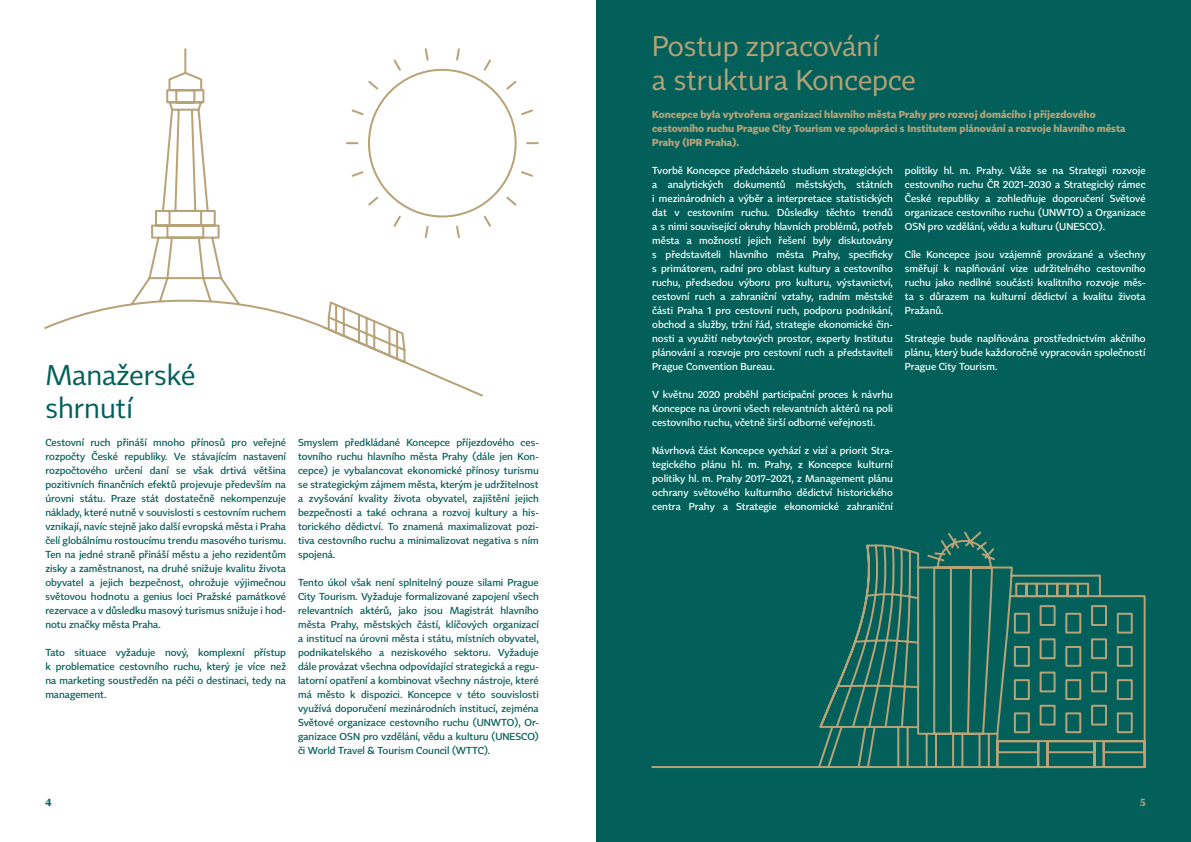
<style>
.page{position:relative;width:1191px;height:842px;background:#025f59}
.page>*{position:absolute;margin:0;border:0;box-sizing:border-box;transform-origin:0 0}
.Nadpis1{font:28px/33.6px "Tabac Sans";color:#b8a277}
.Nadpis1-2{font:28px/33.6px "Tabac Sans";color:#025f59}
.t1{font:700 condensed 10.5px "Tabac G3";color:#b8a277}
.pagenr{font:700 condensed 10.5px "Tabac G3";color:#025f59}
.base_text{font:500 10px/14px "Tabac Sans";color:#025f59;text-align:justify}
.base_text-2{font:500 10px/14px "Tabac Sans";color:#fff;text-align:justify}
.nadpis6{font:700 10px/14px "Tabac Sans";color:#b8a277}
</style>
<div class="page">
<div style="left:0;top:0;width:595px;height:842px;background:#fff"></div>
<svg style="left:44px;top:48px;width:439px;height:349px"></svg>
<svg style="left:345px;top:48px;width:194px;height:191px"></svg>
<svg style="left:651px;top:531px;width:495px;height:238px"></svg>
<p class="Nadpis1-2" style="left:45px;top:358px;width:152px">Manažerské shrnutí</p>
<p class="base_text" style="left:45px;top:436px;width:242px">Cestovní ruch přináší mnoho přínosů pro veřejné rozpočty České republiky. Ve stávajícím nastavení rozpočtového určení daní se však drtivá většina pozitivních finančních efektů projevuje především na úrovni státu. Praze stát dostatečně nekompenzuje náklady, které nutně v souvislosti s cestovním ruchem vznikají, navíc stejně jako další evropská města i Praha čelí globálnímu rostoucímu trendu masového turismu.<br>Ten na jedné straně přináší městu a jeho rezidentům zisky a zaměstnanost, na druhé snižuje kvalitu života obyvatel a jejich bezpečnost, ohrožuje výjimečnou světovou hodnotu a genius loci Pražské památkové rezervace a v důsledku masový turismus snižuje i hod&shy;notu značky města Praha.</p>
<p class="base_text" style="left:45px;top:646px;width:242px">Tato situace vyžaduje nový, komplexní přístup k problematice cestovního ruchu, který je více než na marketing soustředěn na péči o destinaci, tedy na management.</p>
<p class="base_text" style="left:298px;top:436px;width:242px">Smyslem předkládané Koncepce příjezdového ces&shy;tovního ruchu hlavního města Prahy (dále jen Kon&shy;cepce) je vybalancovat ekonomické přínosy turismu se strategickým zájmem města, kterým je udržitelnost a zvyšování kvality života obyvatel, zajištění jejich bezpečnosti a také ochrana a rozvoj kultury a his&shy;torického dědictví. To znamená maximalizovat pozi&shy;tiva cestovního ruchu a minimalizovat negativa s ním spojená.</p>
<p class="base_text" style="left:298px;top:576px;width:242px">Tento úkol však není splnitelný pouze silami Prague City Tourism. Vyžaduje formalizované zapojení všech relevantních aktérů, jako jsou Magistrát hlavního města Prahy, městských částí, klíčových organizací a institucí na úrovni města i státu, místních obyvatel, podnikatelského a neziskového sektoru. Vyžaduje dále provázat všechna odpovídající strategická a regu&shy;latorní opatření a kombinovat všechny nástroje, které má město k dispozici. Koncepce v této souvislosti využívá doporučení mezinárodních institucí, zejména Světové organizace cestovního ruchu (UNWTO), Or&shy;ganizace OSN pro vzdělání, vědu a kulturu (UNESCO) či World Travel &amp; Tourism Council (WTTC).</p>
<p class="pagenr" style="left:45px;top:795px;width:8px">4</p>
<p class="Nadpis1" style="left:652px;top:30px;width:265px">Postup zpracování<br>a struktura Koncepce</p>
<p class="nadpis6" style="left:652px;top:107px;width:475px">Koncepce byla vytvořena organizací hlavního města Prahy pro rozvoj domácího i příjezdového cestovního ruchu Prague City Tourism ve spolupráci s Institutem plánování a rozvoje hlavního města<br>Prahy (IPR Praha).</p>
<p class="base_text-2" style="left:652px;top:164px;width:242px">Tvorbě Koncepce předcházelo studium strategických a analytických dokumentů městských, státních i mezinárodních a výběr a interpretace statistických dat v cestovním ruchu. Důsledky těchto trendů a s nimi související okruhy hlavních problémů, potřeb města a možností jejich řešení byly diskutovány s představiteli hlavního města Prahy, specificky s primátorem, radní pro oblast kultury a cestovního ruchu, předsedou výboru pro kulturu, výstavnictví, cestovní ruch a zahraniční vztahy, radním městské části Praha 1 pro cestovní ruch, podporu podnikání, obchod a služby, tržní řád, strategie ekonomické čin&shy;nosti a využití nebytových prostor, experty Institutu plánování a rozvoje pro cestovní ruch a představiteli Prague Convention Bureau.</p>
<p class="base_text-2" style="left:652px;top:388px;width:242px">V květnu 2020 proběhl participační proces k návrhu Koncepce na úrovni všech relevantních aktérů na poli cestovního ruchu, včetně širší odborné veřejnosti.</p>
<p class="base_text-2" style="left:652px;top:444px;width:242px">Návrhová část Koncepce vychází z vizí a priorit Stra&shy;tegického plánu hl. m. Prahy, z Koncepce kulturní politiky hl. m. Prahy 2017–2021, z Management plánu ochrany světového kulturního dědictví historického centra Prahy a Strategie ekonomické zahraniční</p>
<p class="base_text-2" style="left:905px;top:164px;width:242px">politiky hl. m. Prahy. Váže se na Strategii rozvoje cestovního ruchu ČR 2021–2030 a Strategický rámec České republiky a zohledňuje doporučení Světové organizace cestovního ruchu (UNWTO) a Organizace OSN pro vzdělání, vědu a kulturu (UNESCO).</p>
<p class="base_text-2" style="left:905px;top:248px;width:242px">Cíle Koncepce jsou vzájemně provázané a všechny směřují k naplňování vize udržitelného cestovního ruchu jako nedílné součásti kvalitního rozvoje měs&shy;ta s důrazem na kulturní dědictví a kvalitu života Pražanů.</p>
<p class="base_text-2" style="left:905px;top:332px;width:242px">Strategie bude naplňována prostřednictvím akčního plánu, který bude každoročně vypracován společností Prague City Tourism.</p>
<p class="t1" style="left:1140px;top:795px;width:7px">5</p>
</div>
